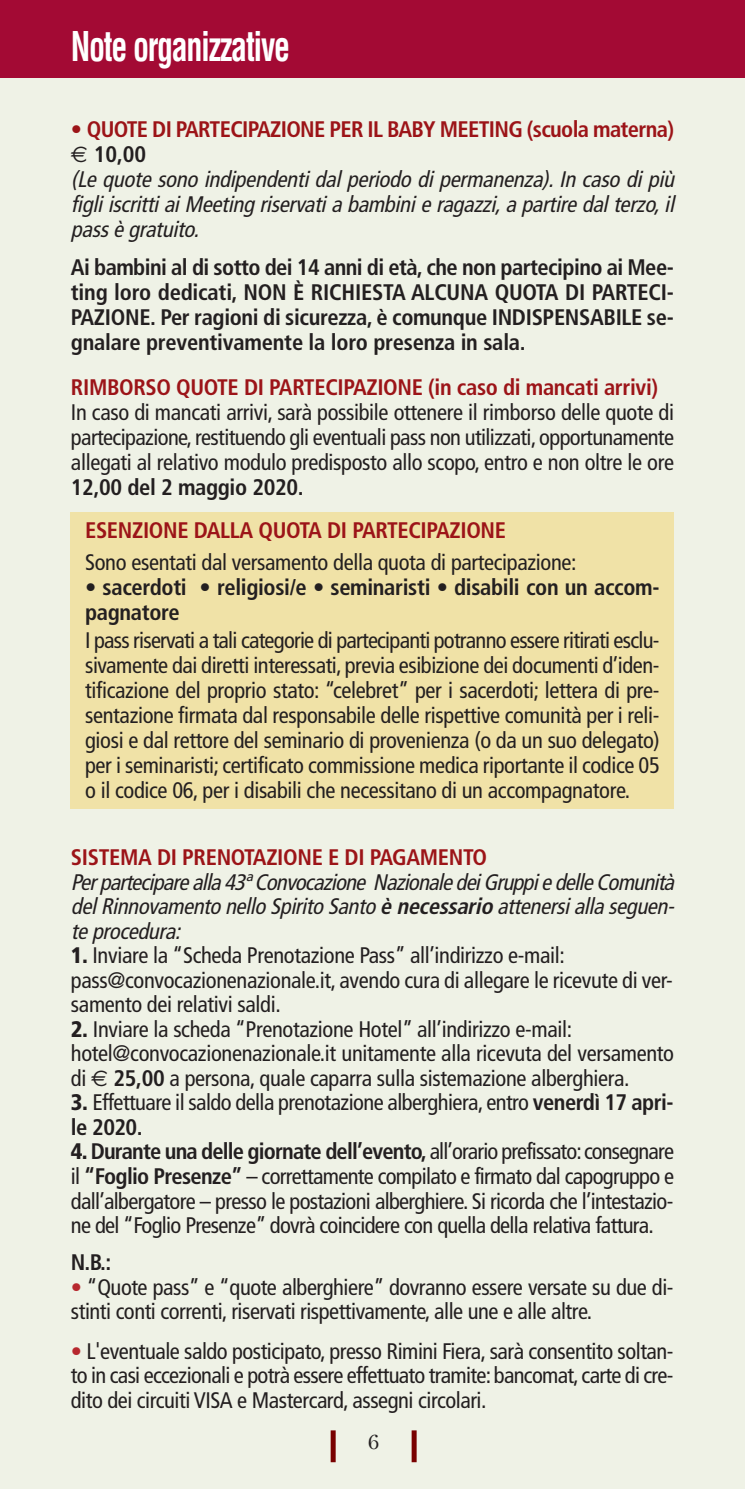
<style>
.page{position:relative;width:745px;height:1489px;background:#fff}
.page>*{position:absolute;margin:0;border:0;box-sizing:border-box;transform-origin:0 0}
.t1{font:700 condensed 40px "Helvetica";letter-spacing:-.04em;color:#fff;scale:.8 1}
.t2{font:condensed 22.5px/24.5px "Frutiger";letter-spacing:-.015em;color:#231f20;text-align:justify}
.t3{font:italic condensed 22.5px/25px "Frutiger";color:#231f20}
.t4{font:700 condensed 22.5px/25px "Frutiger";letter-spacing:-.015em;color:#231f20;text-align:justify}
.t5{font:700 condensed 22.5px "Frutiger";letter-spacing:-.015em;color:#9c1418}
.s1{font-weight:700;font-style:normal;color:#9c1418}
.s2{font-family:"Euro Sans";font-style:normal;font-stretch:normal}
.s3{font-weight:700;font-style:normal}
.s4{font-weight:700}
.s5{font-weight:900}
.s6{font-family:"Euro Sans";font-stretch:normal}
.s7{color:#b7282e}
</style>
<div class="page">
<div style="left:0;top:59px;width:744px;height:1429px;background:#eff2e6"></div>
<div style="left:71px;top:513px;width:602px;height:295px;background:#f0e2a7"></div>
<div style="left:330px;top:1430px;width:5px;height:31px;background:#790100"></div>
<div style="left:411px;top:1430px;width:5px;height:31px;background:#790100"></div>
<div style="left:0;top:0;width:744px;height:78px;background:#a30a34"></div>
<h1 class="t1" style="left:71px;top:24px;width:275px">Note organizzative</h1>
<p class="t3" style="left:71px;top:119px;width:609px"><span class="s1">• QUOTE DI PARTECIPAZIONE PER IL BABY MEETING (scuola materna) </span><span class="s2">€</span> <span class="s3">10,00<br></span>(Le quote sono indipendenti dal periodo di permanenza). In caso di più figli iscritti ai Meeting riservati a bambini e ragazzi, a partire dal terzo, il pass è gratuito.</p>
<p class="t4" style="left:71px;top:256px;width:604px">Ai bambini al di sotto dei 14 anni di età, che non partecipino ai Mee&shy;ting loro dedicati, NON È RICHIESTA ALCUNA QUOTA DI PARTECI-PAZIONE. Per ragioni di sicurezza, è comunque INDISPENSABILE se&shy;gnalare preventivamente la loro presenza in sala.</p>
<p class="t5" style="left:71px;top:378px;width:588px">RIMBORSO QUOTE DI PARTECIPAZIONE (in caso di mancati arrivi)</p>
<p class="t2" style="left:71px;top:401px;width:604px">In caso di mancati arrivi, sarà possibile ottenere il rimborso delle quote di partecipazione,restituendo gli eventuali pass non utilizzati, opportunamente allegati al relativo modulo predisposto allo scopo, entro e non oltre le ore</p>
<p class="t4" style="left:71px;top:476px;width:234px">12,00 del 2 maggio 2020.</p>
<p class="t5" style="left:85px;top:520px;width:422px">ESENZIONE DALLA QUOTA DI PARTECIPAZIONE</p>
<p class="t2" style="left:85px;top:552px;width:492px">Sono esentati dal versamento della quota di partecipazione:</p>
<p class="t4" style="left:85px;top:576px;width:575px">• sacerdoti • religiosi/e • seminaristi • disabili con un accom&shy;pagnatore</p>
<p class="t2" style="left:85px;top:629px;width:576px">I pass riservati a tali categorie di partecipanti potranno essere ritirati esclu&shy;sivamente dai diretti interessati, previa esibizione dei documenti d’iden&shy;tificazione del proprio stato: “celebret” per i sacerdoti; lettera di pre&shy;sentazione firmata dal responsabile delle rispettive comunità per i reli&shy;giosi e dal rettore del seminario di provenienza (o da un suo delegato) per i seminaristi; certificato commissione medica riportante il codice 05 o il codice 06, per i disabili che necessitano di un accompagnatore.</p>
<p class="t5" style="left:71px;top:848px;width:417px">SISTEMA DI PRENOTAZIONE E DI PAGAMENTO</p>
<p class="t3" style="left:71px;top:871px;width:609px;text-align:justify">Per partecipare alla 43ª Convocazione Nazionale dei Gruppi e delle Comunità del Rinnovamento nello Spirito Santo <span class="s4">è necessario</span> attenersi alla seguen&shy;te procedura:</p>
<p class="t2" style="left:71px;top:945px;width:603px;text-align:left"><span class="s5">1.</span> Inviare la “Scheda Prenotazione Pass” all’indirizzo e-mail: pass@convocazionenazionale.it, avendo cura di allegare le ricevute di ver&shy;samento dei relativi saldi.</p>
<p class="t2" style="left:71px;top:1018px;width:604px;text-align:left"><span class="s5">2.</span> Inviare la scheda “Prenotazione Hotel” all’indirizzo e-mail: hotel@convocazionenazionale.it unitamente alla ricevuta del versamento di <span class="s6">€</span> <span class="s4">25,00</span> a persona, quale caparra sulla sistemazione alberghiera.</p>
<p class="t2" style="left:71px;top:1092px;width:603px"><span class="s5">3.</span> Effettuare il saldo della prenotazione alberghiera, entro <span class="s4">venerdì 17 apri&shy;le 2020.</span></p>
<p class="t2" style="left:71px;top:1141px;width:604px"><span class="s5">4.</span> <span class="s4">Durante una delle giornate dell’evento,</span>all’orario prefissato:consegnare il <span class="s4">“Foglio Presenze”</span> – correttamente compilato e firmato dal capogruppo e dall’albergatore – presso le postazioni alberghiere. Si ricorda che l’intestazio&shy;ne del “Foglio Presenze” dovrà coincidere con quella della relativa fattura.</p>
<p class="t4" style="left:71px;top:1251px;width:42px">N.B.:</p>
<p class="t2" style="left:71px;top:1276px;width:603px"><span class="s7">•</span> “Quote pass” e “quote alberghiere” dovranno essere versate su due di&shy;stinti conti correnti, riservati rispettivamente, alle une e alle altre.</p>
<p class="t2" style="left:71px;top:1340px;width:603px"><span class="s7">•</span> L'eventuale saldo posticipato, presso Rimini Fiera, sarà consentito soltan&shy;to in casi eccezionali e potrà essere effettuato tramite:bancomat,carte di cre&shy;dito dei circuiti VISA e Mastercard, assegni circolari.</p>
</div>
